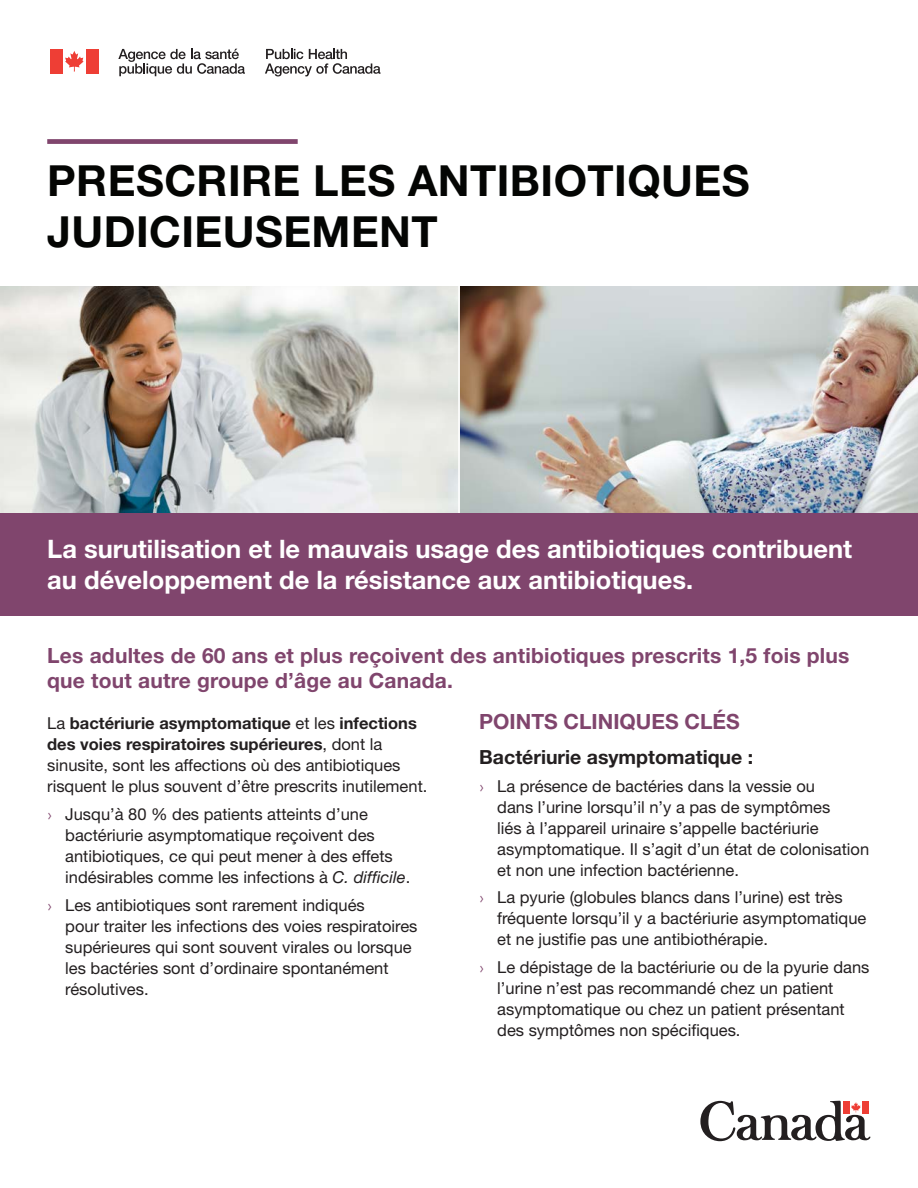
<style>
.page{position:relative;width:918px;height:1188px;background:#fff}
.page>*{position:absolute;margin:0;border:0;box-sizing:border-box;transform-origin:0 0}
.H1_Line{font:700 42.9px/51px "Helvetica Neue LT Std";letter-spacing:.01em;color:#040503}
.t1{font:700 25.5px/31.5px "Helvetica Neue LT Std";color:#fff}
.t2{font:700 21px/25.5px "Helvetica Neue LT Std";letter-spacing:.01em;color:#80456d}
.Body{font:700 19.5px "Helvetica Neue LT Std";color:#231f20}
.Body-2{font:16.5px/21px "Helvetica Neue LT Std";color:#231f20}
.s1{font-weight:700}
.s2{font-family:"Avenir LT Std";font-weight:300;color:#80456d}
.s3{font-style:italic}
</style>
<div class="page">
<img style="left:0;top:287px;width:918px;height:226px">
<svg style="left:700px;top:1101px;width:171px;height:40px"></svg>
<div style="left:47px;top:139px;width:251px;height:5px;background:#80456d"></div>
<hr style="left:458px;top:270px;width:2px;height:243px;background:#fff">
<div style="left:0;top:513px;width:918px;height:103px;background:#80456d"></div>
<div style="left:50px;top:49px;width:12px;height:24px;background:#ee3e35"></div>
<svg style="left:65px;top:51px;width:19px;height:21px"></svg>
<div style="left:86px;top:49px;width:13px;height:24px;background:#ee3e35"></div>
<svg style="left:265px;top:49px;width:116px;height:27px"></svg>
<svg style="left:118px;top:49px;width:127px;height:27px"></svg>
<p class="H1_Line" style="left:47px;top:154px;width:704px">PRESCRIRE LES ANTIBIOTIQUES<br>JUDICIEUSEMENT</p>
<h2 class="t1" style="left:47px;top:532px;width:806px">La surutilisation et le mauvais usage des antibiotiques contribuent au développement de la résistance aux antibiotiques.</h2>
<h2 class="t2" style="left:47px;top:642px;width:804px">Les adultes de 60 ans et plus reçoivent des antibiotiques prescrits 1,5 fois plus que tout autre groupe d’âge au Canada.</h2>
<p class="Body-2" style="left:47px;top:713px;width:382px">La <span class="s1">bactériurie asymptomatique</span> et les <span class="s1">infections des voies respiratoires supérieures</span>, dont la sinusite, sont les affections où des antibiotiques risquent le plus souvent d’être prescrits inutilement.</p>
<p class="Body-2" style="left:65px;top:804px;width:347px;text-indent:-18px"><span class="s2">›</span> Jusqu’à 80 % des patients atteints d’une bactériurie asymptomatique reçoivent des antibiotiques, ce qui peut mener à des effets indésirables comme les infections à <span class="s3">C. difficile</span>.</p>
<p class="Body-2" style="left:65px;top:894px;width:354px;text-indent:-18px"><span class="s2">›</span> Les antibiotiques sont rarement indiqués<br>pour traiter les infections des voies respiratoires supérieures qui sont souvent virales ou lorsque les bactéries sont d’ordinaire spontanément résolutives.</p>
<h2 class="t2" style="left:479px;top:709px;width:262px">POINTS CLINIQUES CLÉS</h2>
<p class="Body" style="left:479px;top:745px;width:275px">Bactériurie asymptomatique :</p>
<p class="Body-2" style="left:497px;top:775px;width:373px;text-indent:-18px"><span class="s2">›</span> La présence de bactéries dans la vessie ou<br>dans l’urine lorsqu’il n’y a pas de symptômes<br>liés à l’appareil urinaire s’appelle bactériurie asymptomatique. Il s’agit d’un état de colonisation et non une infection bactérienne.</p>
<p class="Body-2" style="left:497px;top:887px;width:371px;text-indent:-18px"><span class="s2">›</span> La pyurie (globules blancs dans l’urine) est très fréquente lorsqu’il y a bactériurie asymptomatique et ne justifie pas une antibiothérapie.</p>
<p class="Body-2" style="left:497px;top:957px;width:374px;text-indent:-18px"><span class="s2">›</span> Le dépistage de la bactériurie ou de la pyurie dans l’urine n’est pas recommandé chez un patient asymptomatique ou chez un patient présentant des symptômes non spécifiques.</p>
</div>
